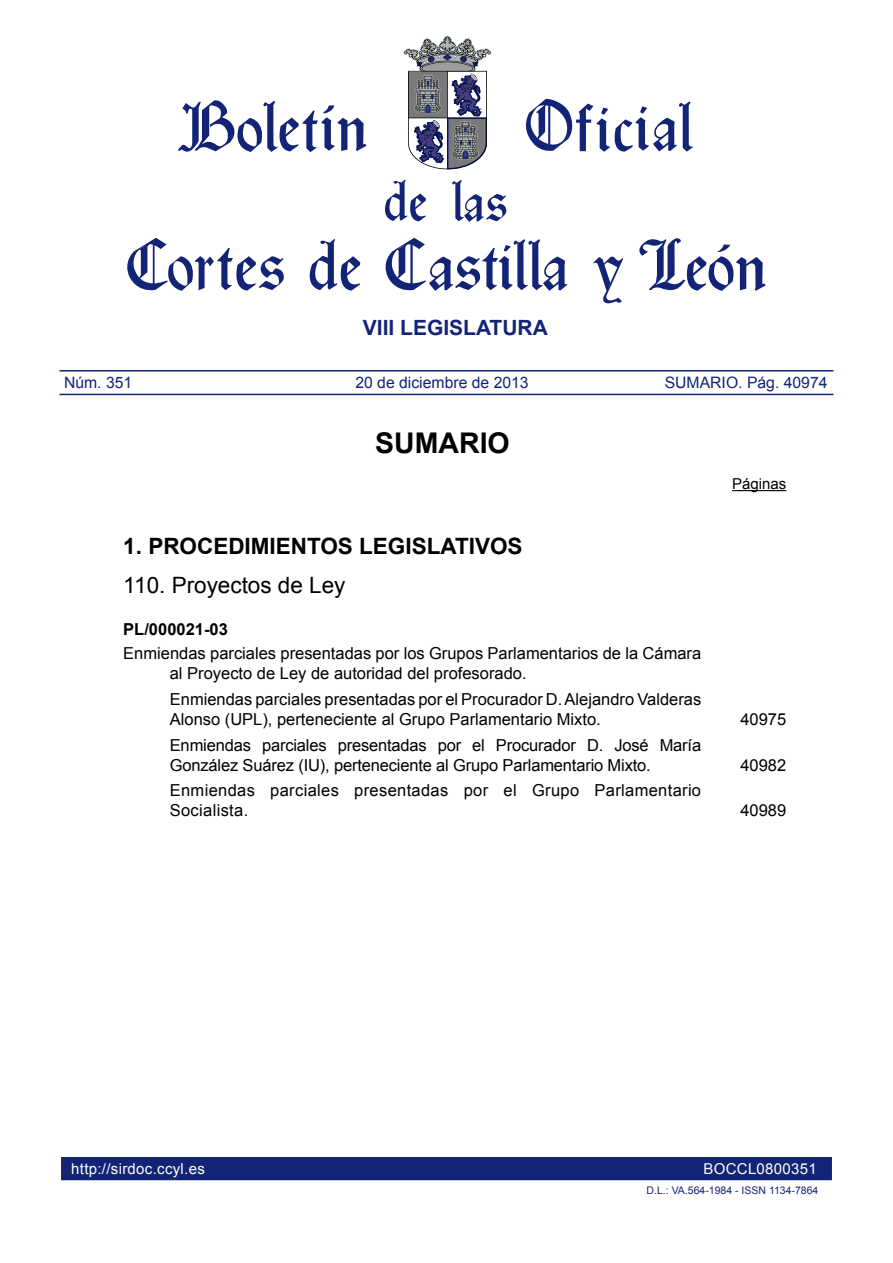
<style>
.page{position:relative;width:893px;height:1263px;background:#fff}
.page>*{position:absolute;margin:0;border:0;box-sizing:border-box;transform-origin:0 0}
.t1{font:700 28.5px "Arial";color:#000}
.Apartado1{font:700 22.5px "Arial";color:#000}
.SubApartado1{font:22.5px "Arial";color:#000}
.t2{font:700 21px "Arial";color:#132477}
.FasesTramitación{font:16.5px/20px "Arial";color:#000}
.Sumario{font:16.5px/20px "Arial";color:#000}
.FasesTramitación-2{font:16.5px/20px "Arial";letter-spacing:.02em;color:#000}
.ReferenciaEntrada{font:700 16.5px "Arial";color:#000}
.t3{font:15.75px "Arial";color:#132477}
.t4{font:15px "Arial";letter-spacing:.02em;color:#fff}
.Paginas{font:15px "Arial";color:#000}
.t5{font:10.5px "Arial";color:#132477}
</style>
<div class="page">
<svg style="left:639px;top:238px;width:127px;height:53px"></svg>
<svg style="left:127px;top:238px;width:157px;height:53px"></svg>
<svg style="left:178px;top:100px;width:189px;height:52px"></svg>
<svg style="left:309px;top:239px;width:51px;height:52px"></svg>
<svg style="left:592px;top:257px;width:31px;height:46px"></svg>
<svg style="left:385px;top:238px;width:182px;height:53px"></svg>
<svg style="left:526px;top:99px;width:47px;height:52px"></svg>
<hr style="left:576px;top:120px;width:15px;height:3px;background:#132477">
<svg style="left:579px;top:102px;width:114px;height:50px"></svg>
<svg style="left:385px;top:35px;width:121px;height:187px"></svg>
<hr style="left:60px;top:394px;width:773px;height:1px;background:#132477">
<hr style="left:60px;top:370px;width:773px;height:2px;background:#132477">
<div style="left:60px;top:1156px;width:773px;height:25px;background:#132477"></div>
<div style="left:60px;top:1155px;width:773px;height:27px;border:2px solid #fff"></div>
<hr style="left:732px;top:490px;width:54px;height:1px;background:#000">
<p class="t2" style="left:363px;top:314px;width:187px">VIII LEGISLATURA</p>
<p class="t3" style="left:64px;top:372px;width:70px">Núm. 351</p>
<p class="t3" style="left:355px;top:372px;width:175px">20 de diciembre de 2013</p>
<p class="t3" style="left:665px;top:372px;width:164px">SUMARIO. Pág. 40974</p>
<h1 class="t1" style="left:375px;top:424px;width:136px">SUMARIO</h1>
<p class="Apartado1" style="left:123px;top:531px;width:401px">1. PROCEDIMIENTOS LEGISLATIVOS</p>
<p class="SubApartado1" style="left:123px;top:570px;width:224px">110. Proyectos de Ley</p>
<p class="ReferenciaEntrada" style="left:123px;top:618px;width:106px">PL/000021-03</p>
<p class="Sumario" style="left:170px;top:644px;width:533px;text-indent:-46px">Enmiendas parciales presentadas por los Grupos Parlamentarios de la Cámara al Proyecto de Ley de autoridad del profesorado.</p>
<p class="FasesTramitación" style="left:170px;top:689px;width:533px">Enmiendas parciales presentadas por el Procurador D. Alejandro Valderas<br>Alonso (UPL), perteneciente al Grupo Parlamentario Mixto.</p>
<p class="FasesTramitación" style="left:170px;top:735px;width:533px">Enmiendas parciales presentadas por el Procurador D. José María<br>González Suárez (IU), perteneciente al Grupo Parlamentario Mixto.</p>
<p class="FasesTramitación-2" style="left:170px;top:781px;width:533px">Enmiendas parciales presentadas por el Grupo Parlamentario<br>Socialista.</p>
<p class="Paginas" style="left:732px;top:474px;width:56px">Páginas</p>
<p class="FasesTramitación" style="left:740px;top:709px;width:47px">40975</p>
<p class="FasesTramitación" style="left:740px;top:755px;width:47px">40982</p>
<p class="FasesTramitación" style="left:740px;top:801px;width:47px">40989</p>
<p class="t4" style="left:71px;top:1159px;width:135px">http://sirdoc.ccyl.es</p>
<p class="t4" style="left:703px;top:1159px;width:115px">BOCCL0800351</p>
<p class="t5" style="left:647px;top:1183px;width:173px">D.L.: VA.564-1984 - ISSN 1134-7864</p>
</div>
